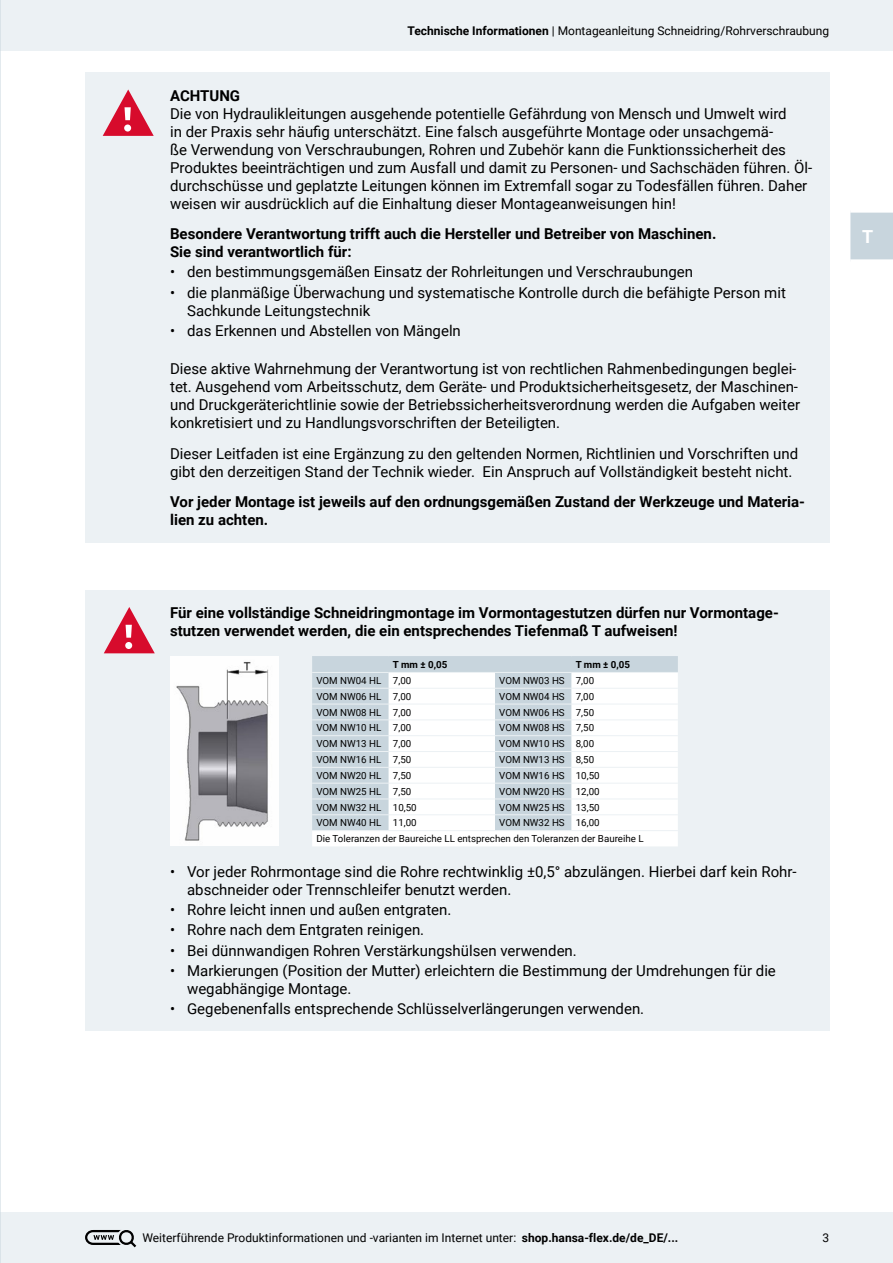
<style>
.page{position:relative;width:893px;height:1263px;background:#fff}
.page>*{position:absolute;margin:0;border:0;box-sizing:border-box;transform-origin:0 0}
.t1{font:700 18px "Roboto";color:#fff}
.t2{font:15px/18px "Roboto";color:#000}
.t3{font:700 15px/18px "Roboto";color:#000}
.t4{font:12px "Roboto";color:#000}
.t5{font:9.75px/15.8px "Roboto";color:#000}
.t6{font:700 9.75px "Roboto";color:#000}
.s1{font-weight:700}
</style>
<div class="page">
<div style="left:0;top:0;width:893px;height:51px;background:#ecf1f4"></div>
<div style="left:0;top:1212px;width:893px;height:51px;background:#ecf1f4"></div>
<svg style="left:85px;top:1230px;width:52px;height:18px"></svg>
<div style="left:850px;top:212px;width:43px;height:48px;background:#c8d5dd"></div>
<div style="left:85px;top:72px;width:744px;height:470px;background:#ecf1f4"></div>
<svg style="left:103px;top:89px;width:51px;height:47px"></svg>
<div style="left:85px;top:590px;width:744px;height:441px;background:#ecf1f4"></div>
<div style="left:312px;top:657px;width:366px;height:15px;background:#c8d5dd"></div>
<svg style="left:312px;top:673px;width:366px;height:173px;background:#eaeff2"></svg>
<hr style="left:312px;top:656px;width:77px;height:1px;background:#c8d5dd">
<hr style="left:389px;top:656px;width:106px;height:1px;background:#c8d5dd">
<hr style="left:495px;top:656px;width:77px;height:1px;background:#c8d5dd">
<hr style="left:572px;top:656px;width:106px;height:1px;background:#c8d5dd">
<hr style="left:312px;top:688px;width:77px;height:1px;background:#ecf1f4">
<hr style="left:389px;top:688px;width:106px;height:1px;background:#ecf1f4">
<hr style="left:495px;top:688px;width:77px;height:1px;background:#ecf1f4">
<hr style="left:572px;top:688px;width:106px;height:1px;background:#ecf1f4">
<hr style="left:312px;top:704px;width:77px;height:1px;background:#ecf1f4">
<hr style="left:389px;top:704px;width:106px;height:1px;background:#ecf1f4">
<hr style="left:495px;top:704px;width:77px;height:1px;background:#ecf1f4">
<hr style="left:572px;top:704px;width:106px;height:1px;background:#ecf1f4">
<hr style="left:312px;top:719px;width:77px;height:1px;background:#ecf1f4">
<hr style="left:389px;top:719px;width:106px;height:1px;background:#ecf1f4">
<hr style="left:495px;top:719px;width:77px;height:1px;background:#ecf1f4">
<hr style="left:572px;top:719px;width:106px;height:1px;background:#ecf1f4">
<hr style="left:312px;top:735px;width:77px;height:1px;background:#ecf1f4">
<hr style="left:389px;top:735px;width:106px;height:1px;background:#ecf1f4">
<hr style="left:495px;top:735px;width:77px;height:1px;background:#ecf1f4">
<hr style="left:572px;top:735px;width:106px;height:1px;background:#ecf1f4">
<hr style="left:312px;top:751px;width:77px;height:1px;background:#ecf1f4">
<hr style="left:389px;top:751px;width:106px;height:1px;background:#ecf1f4">
<hr style="left:495px;top:751px;width:77px;height:1px;background:#ecf1f4">
<hr style="left:572px;top:751px;width:106px;height:1px;background:#ecf1f4">
<hr style="left:312px;top:767px;width:77px;height:1px;background:#ecf1f4">
<hr style="left:389px;top:767px;width:106px;height:1px;background:#ecf1f4">
<hr style="left:495px;top:767px;width:77px;height:1px;background:#ecf1f4">
<hr style="left:572px;top:767px;width:106px;height:1px;background:#ecf1f4">
<hr style="left:312px;top:783px;width:77px;height:1px;background:#ecf1f4">
<hr style="left:389px;top:783px;width:106px;height:1px;background:#ecf1f4">
<hr style="left:495px;top:783px;width:77px;height:1px;background:#ecf1f4">
<hr style="left:572px;top:783px;width:106px;height:1px;background:#ecf1f4">
<hr style="left:312px;top:798px;width:77px;height:1px;background:#ecf1f4">
<hr style="left:389px;top:798px;width:106px;height:1px;background:#ecf1f4">
<hr style="left:495px;top:798px;width:77px;height:1px;background:#ecf1f4">
<hr style="left:572px;top:798px;width:106px;height:1px;background:#ecf1f4">
<hr style="left:312px;top:814px;width:77px;height:1px;background:#ecf1f4">
<hr style="left:389px;top:814px;width:106px;height:1px;background:#ecf1f4">
<hr style="left:495px;top:814px;width:77px;height:1px;background:#ecf1f4">
<hr style="left:572px;top:814px;width:106px;height:1px;background:#ecf1f4">
<hr style="left:312px;top:830px;width:77px;height:1px;background:#ecf1f4">
<hr style="left:389px;top:830px;width:106px;height:1px;background:#ecf1f4">
<hr style="left:495px;top:830px;width:77px;height:1px;background:#ecf1f4">
<hr style="left:572px;top:830px;width:106px;height:1px;background:#ecf1f4">
<img style="left:170px;top:656px;width:108px;height:190px">
<svg style="left:104px;top:607px;width:51px;height:46px"></svg>
<hr style="left:0;top:0;width:1px;height:1263px;background:#c8d5dd">
<p class="t4" style="left:407px;top:22px;width:423px"><span class="s1">Technische Informationen</span> | Montageanleitung Schneidring/Rohrverschraubung</p>
<p class="t3" style="left:170px;top:86px;width:72px">ACHTUNG</p>
<p class="t2" style="left:170px;top:104px;width:644px">Die von Hydraulikleitungen ausgehende potentielle Gefährdung von Mensch und Umwelt wird<br>in der Praxis sehr häufig unterschätzt. Eine falsch ausgeführte Montage oder unsachgemä-<br>ße Verwendung von Verschraubungen, Rohren und Zubehör kann die Funktionssicherheit des Produktes beeinträchtigen und zum Ausfall und damit zu Personen- und Sachschäden führen. Öl&shy;durchschüsse und geplatzte Leitungen können im Extremfall sogar zu Todesfällen führen. Daher weisen wir ausdrücklich auf die Einhaltung dieser Montageanweisungen hin!</p>
<p class="t3" style="left:170px;top:224px;width:548px">Besondere Verantwortung trifft auch die Hersteller und Betreiber von Maschinen.<br>Sie sind verantwortlich für:</p>
<p class="t2" style="left:170px;top:263px;width:524px">• den bestimmungsgemäßen Einsatz der Rohrleitungen und Verschraubungen</p>
<p class="t2" style="left:187px;top:283px;width:600px;text-indent:-17px">• die planmäßige Überwachung und systematische Kontrolle durch die befähigte Person mit<br>Sachkunde Leitungstechnik</p>
<p class="t2" style="left:170px;top:321px;width:292px">• das Erkennen und Abstellen von Mängeln</p>
<p class="t2" style="left:170px;top:359px;width:631px">Diese aktive Wahrnehmung der Verantwortung ist von rechtlichen Rahmenbedingungen beglei&shy;tet. Ausgehend vom Arbeitsschutz, dem Geräte- und Produktsicherheitsgesetz, der Maschinen&shy;und Druckgeräterichtlinie sowie der Betriebssicherheitsverordnung werden die Aufgaben weiter konkretisiert und zu Handlungsvorschriften der Beteiligten.</p>
<p class="t2" style="left:170px;top:444px;width:630px">Dieser Leitfaden ist eine Ergänzung zu den geltenden Normen, Richtlinien und Vorschriften und gibt den derzeitigen Stand der Technik wieder. Ein Anspruch auf Vollständigkeit besteht nicht.</p>
<p class="t3" style="left:170px;top:492px;width:636px">Vor jeder Montage ist jeweils auf den ordnungsgemäßen Zustand der Werkzeuge und Materia&shy;lien zu achten.</p>
<p class="t3" style="left:170px;top:603px;width:609px">Für eine vollständige Schneidringmontage im Vormontagestutzen dürfen nur Vormontage&shy;stutzen verwendet werden, die ein entsprechendes Tiefenmaß T aufweisen!</p>
<p class="t6" style="left:393px;top:658px;width:56px">T mm ± 0,05</p>
<p class="t6" style="left:576px;top:658px;width:56px">T mm ± 0,05</p>
<p class="t5" style="left:316px;top:672px;width:96px">VOM NW04 HL 7,00</p>
<p class="t5" style="left:499px;top:672px;width:96px">VOM NW03 HS 7,00</p>
<p class="t5" style="left:316px;top:688px;width:96px">VOM NW06 HL 7,00</p>
<p class="t5" style="left:499px;top:688px;width:96px">VOM NW04 HS 7,00</p>
<p class="t5" style="left:316px;top:704px;width:96px">VOM NW08 HL 7,00</p>
<p class="t5" style="left:499px;top:704px;width:96px">VOM NW06 HS 7,50</p>
<p class="t5" style="left:316px;top:720px;width:96px">VOM NW10 HL 7,00</p>
<p class="t5" style="left:499px;top:720px;width:96px">VOM NW08 HS 7,50</p>
<p class="t5" style="left:316px;top:735px;width:96px">VOM NW13 HL 7,00</p>
<p class="t5" style="left:499px;top:735px;width:96px">VOM NW10 HS 8,00</p>
<p class="t5" style="left:316px;top:751px;width:96px">VOM NW16 HL 7,50</p>
<p class="t5" style="left:499px;top:751px;width:96px">VOM NW13 HS 8,50</p>
<p class="t5" style="left:316px;top:767px;width:96px">VOM NW20 HL 7,50</p>
<p class="t5" style="left:499px;top:767px;width:102px">VOM NW16 HS 10,50</p>
<p class="t5" style="left:316px;top:783px;width:96px">VOM NW25 HL 7,50</p>
<p class="t5" style="left:499px;top:783px;width:102px">VOM NW20 HS 12,00</p>
<p class="t5" style="left:316px;top:799px;width:102px">VOM NW32 HL 10,50</p>
<p class="t5" style="left:499px;top:799px;width:102px">VOM NW25 HS 13,50</p>
<p class="t5" style="left:316px;top:815px;width:102px">VOM NW40 HL 11,00</p>
<p class="t5" style="left:316px;top:815px;width:329px;text-indent:183px">VOM NW32 HS 16,00<br>Die Toleranzen der Baureiche LL entsprechen den Toleranzen der Baureihe L</p>
<p class="t2" style="left:187px;top:862px;width:611px;text-indent:-17px">• Vor jeder Rohrmontage sind die Rohre rechtwinklig ±0,5° abzulängen. Hierbei darf kein Rohr&shy;abschneider oder Trennschleifer benutzt werden.</p>
<p class="t2" style="left:170px;top:900px;width:283px">• Rohre leicht innen und außen entgraten.</p>
<p class="t2" style="left:170px;top:920px;width:256px">• Rohre nach dem Entgraten reinigen.</p>
<p class="t2" style="left:170px;top:941px;width:408px">• Bei dünnwandigen Rohren Verstärkungshülsen verwenden.</p>
<p class="t2" style="left:187px;top:961px;width:590px;text-indent:-17px">• Markierungen (Position der Mutter) erleichtern die Bestimmung der Umdrehungen für die wegabhängige Montage.</p>
<p class="t2" style="left:170px;top:999px;width:476px">• Gegebenenfalls entsprechende Schlüsselverlängerungen verwenden.</p>
<p class="t1" style="left:862px;top:224px;width:13px">T</p>
<p class="t4" style="left:142px;top:1229px;width:537px">Weiterführende Produktinformationen und -varianten im Internet unter: <span class="s1">shop.hansa-flex.de/de_DE/...</span></p>
<p class="t4" style="left:822px;top:1229px;width:8px">3</p>
</div>
